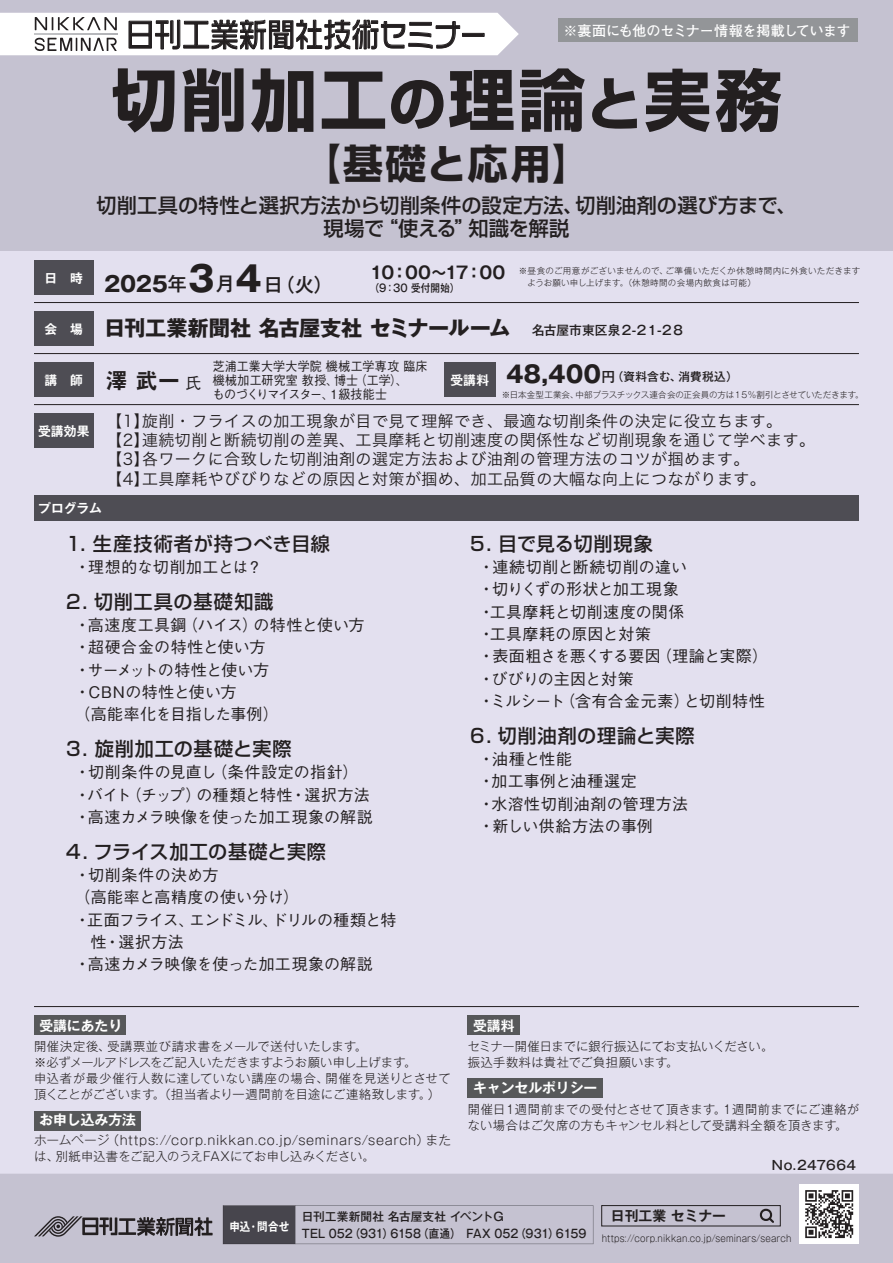
<style>
.page{position:relative;width:893px;height:1263px;background:#e3e0ef}
.page>*{position:absolute;margin:0;border:0;box-sizing:border-box;transform-origin:0 0}
.t1{font:700 66.9px "Shin Go Pro";letter-spacing:.05em;color:#231f20}
.t2{font:700 40.35px "Shin Go Pro";letter-spacing:.045em;color:#231f20}
.t3{font:31.95px "VDL Logo G Regular";letter-spacing:.01em;color:#231f20;scale:.87 1}
.t4{font:22.35px "Midashi Go Pro MB31";color:#231f20}
.t5{font:700 21.3px "Gothic MB101 Pro";letter-spacing:-.02em;color:#231f20}
.t6{font:500 20.25px/23.4px "Shin Go Pro";letter-spacing:.005em;color:#231f20;text-align:center}
.t7{font:500 19.2px "Shin Go Pro";letter-spacing:.035em;color:#231f20}
.t8{font:500 19.2px "Shin Go Pro";letter-spacing:.015em;color:#231f20}
.t9{font:500 19.2px "Gothic MB101 Pro";color:#231f20}
.t10{font:500 19.2px "Shin Go Pro";letter-spacing:-.01em;color:#231f20}
.t11{font:700 16.95px "Gothic MB101 Pro De";letter-spacing:-.04em;color:#231f20}
.t12{font:500 15.9px/22.4px "Gothic BBB Pro";letter-spacing:.015em;color:#231f20}
.t13{font:15.9px/19.2px "Hira Kaku Pro W3";letter-spacing:.03em;color:#231f20}
.t14{font:700 14.1px "Futo Go B101 Pr 6";letter-spacing:-.02em;color:#fff}
.t15{font:700 13.8px "Gothic MB101 Pro De";color:#fff}
.t16{font:700 13.8px "Gothic MB101 Pro De";color:#231f20}
.t17{font:300 12.75px "Gothic MB101 Pro";letter-spacing:.045em;color:#231f20}
.t18{font:500 12.75px/13.8px "Gothic BBB Pro";letter-spacing:.015em;color:#231f20;scale:.94 1}
.t19{font:700 12.75px "Gothic MB101 Pro De";color:#fff}
.t20{font:500 12.75px "Gothic MB101 Pro";letter-spacing:.03em;color:#231f20}
.t21{font:300 12.15px/15.9px "Gothic MB101 Pro";letter-spacing:.015em;color:#231f20}
.t22{font:500 11.7px/17px "Gothic MB101 Pro";letter-spacing:.005em;color:#231f20}
.t23{font:700 11.7px "Gothic MB101 Pro De";color:#fff;scale:.9 1}
.t24{font:500 10.65px "Gothic MB101 Pro";letter-spacing:.025em;color:#231f20;scale:.9 1}
.t25{font:300 9.6px "Gothic MB101 Pro";letter-spacing:.02em;color:#231f20;scale:.9 1}
.t26{font:300 8.55px/11.7px "Gothic MB101 Pro";letter-spacing:.04em;color:#231f20}
.t27{font:300 8.55px "Gothic MB101 Pro";letter-spacing:-.01em;color:#231f20}
.s1{font-size:57.9px}
.s2{font-weight:700;font-size:21.3px}
.s3{font-weight:700;font-size:35.1px}
.s4{font-weight:500;font-size:12.75px}
.s5{font-family:"Gothic BBB Pro";font-weight:500;font-size:15.9px}
.s6{font-weight:700;font-size:23.4px}
.s7{font-size:13.8px}
</style>
<div class="page">
<div style="left:0;top:1174px;width:893px;height:89px;background:#c5c2d1"></div>
<div style="left:34px;top:260px;width:60px;height:34px;background:#4e4d54"></div>
<div style="left:0;top:0;width:893px;height:250px;background:#c5c2d1"></div>
<svg style="left:34px;top:1216px;width:179px;height:21px;background:#807d86"></svg>
<svg style="left:223px;top:1205px;width:370px;height:39px;background:#aaa7b5"></svg>
<svg style="left:0;top:13px;width:519px;height:42px;background:#d9d8d9"></svg>
<div style="left:462px;top:33px;width:22px;height:4px;border:1px solid #231f20"></div>
<hr style="left:34px;top:302px;width:825px;height:1px;background:#231f20">
<div style="left:34px;top:311px;width:60px;height:34px;background:#4e4d54"></div>
<hr style="left:34px;top:353px;width:825px;height:1px;background:#231f20">
<hr style="left:34px;top:1006px;width:825px;height:1px;background:#231f20">
<div style="left:34px;top:362px;width:60px;height:34px;background:#4e4d54"></div>
<div style="left:444px;top:362px;width:51px;height:34px;background:#4e4d54"></div>
<div style="left:34px;top:413px;width:60px;height:34px;background:#4e4d54"></div>
<hr style="left:34px;top:404px;width:825px;height:1px;background:#231f20">
<div style="left:34px;top:495px;width:825px;height:26px;background:#4e4d54"></div>
<div style="left:799px;top:1184px;width:60px;height:60px;background:#fff"></div>
<svg style="left:805px;top:1190px;width:48px;height:48px"></svg>
<div style="left:601px;top:1205px;width:180px;height:21px;border:1px solid #231f20"></div>
<svg style="left:757px;top:1206px;width:19px;height:19px"></svg>
<div style="left:34px;top:1015px;width:92px;height:20px;background:#57585a"></div>
<div style="left:34px;top:1111px;width:107px;height:19px;background:#57585a"></div>
<div style="left:468px;top:1015px;width:52px;height:20px;background:#57585a"></div>
<div style="left:468px;top:1078px;width:135px;height:19px;background:#57585a"></div>
<div style="left:559px;top:18px;width:299px;height:24px;background:#939598"></div>
<h3 class="t3" style="left:126px;top:13px;width:416px">日刊工業新聞社技術セミナー</h3>
<p class="t14" style="left:564px;top:19px;width:288px">※裏面にも他のセミナー情報を掲載しています</p>
<h1 class="t1" style="left:111px;top:47px;width:673px">切削加工<span class="s1">の</span>理論<span class="s1">と</span>実務</h1>
<h2 class="t2" style="left:302px;top:131px;width:291px">【基礎と応用】</h2>
<p class="t6" style="left:97px;top:191px;width:701px">切削工具の特性と選択方法から切削条件の設定方法、切削油剤の選び方まで、現場で“使える”知識を解説</p>
<p class="t9" style="left:104px;top:269px;width:230px"><span class="s2">2025</span>年<span class="s3">３</span>月<span class="s3">４</span>日（火）</p>
<h3 class="t5" style="left:104px;top:311px;width:582px">日刊工業新聞社 名古屋支社 セミナールーム　<span class="s4">名古屋市東区泉２-２１-２８</span></h3>
<p class="t19" style="left:45px;top:267px;width:40px">日　時</p>
<p class="t11" style="left:370px;top:259px;width:137px">10：00～17：00</p>
<p class="t24" style="left:370px;top:279px;width:101px">（9：30 受付開始）</p>
<p class="t26" style="left:527px;top:264px;width:335px;text-indent:-9px">※昼食のご用意がございませんので、ご準備いただくか休憩時間内に外食いただきますようお願い申し上げます。（休憩時間の会場内飲食は可能）</p>
<p class="t19" style="left:45px;top:318px;width:40px">会　場</p>
<p class="t19" style="left:45px;top:369px;width:40px">講　師</p>
<p class="t19" style="left:451px;top:369px;width:40px">受講料</p>
<p class="t19" style="left:38px;top:420px;width:53px">受講効果</p>
<h3 class="t4" style="left:106px;top:362px;width:97px">澤 武一 <span class="s5">氏</span></h3>
<p class="t18" style="left:213px;top:358px;width:230px">芝浦工業大学大学院 機械工学専攻 臨床機械加工研究室 教授、博士（工学）、<br>ものづくりマイスター、１級技能士</p>
<p class="t22" style="left:506px;top:367px;width:233px"><span class="s6">48,400</span><span class="s7">円</span>（資料含む、消費税込）</p>
<p class="t27" style="left:502px;top:388px;width:363px">※日本金型工業会、中部プラスチックス連合会の正会員の方は１５％割引とさせていただきます。</p>
<p class="t13" style="left:106px;top:410px;width:710px">【1】旋削・フライスの加工現象が目で見て理解でき、最適な切削条件の決定に役立ちます。<br>【2】連続切削と断続切削の差異、工具摩耗と切削速度の関係性など切削現象を通じて学べます。【3】各ワークに合致した切削油剤の選定方法および油剤の管理方法のコツが掴めます。<br>【4】工具摩耗やびびりなどの原因と対策が掴め、加工品質の大幅な向上につながります。</p>
<p class="t19" style="left:38px;top:498px;width:65px">プログラム</p>
<p class="t7" style="left:64px;top:527px;width:268px">１．生産技術者が持つべき目線</p>
<p class="t12" style="left:74px;top:554px;width:190px">・理想的な切削加工とは？</p>
<p class="t7" style="left:64px;top:586px;width:211px">２．切削工具の基礎知識</p>
<p class="t12" style="left:74px;top:612px;width:292px">・高速度工具鋼（ハイス）の特性と使い方・超硬合金の特性と使い方<br>・サーメットの特性と使い方<br>・CBNの特性と使い方<br>（高能率化を目指した事例）</p>
<p class="t7" style="left:64px;top:733px;width:229px">３．旋削加工の基礎と実際</p>
<p class="t12" style="left:74px;top:759px;width:300px">・切削条件の見直し（条件設定の指針）・バイト（チップ）の種類と特性・選択方法・高速カメラ映像を使った加工現象の解説</p>
<p class="t8" style="left:64px;top:836px;width:264px">４．フライス加工の基礎と実際</p>
<p class="t12" style="left:74px;top:862px;width:340px">・切削条件の決め方<br>（高能率と高精度の使い分け）<br>・正面フライス、エンドミル、ドリルの種類と特　　性・選択方法<br>・高速カメラ映像を使った加工現象の解説</p>
<p class="t10" style="left:468px;top:527px;width:187px">５．目で見る切削現象</p>
<p class="t12" style="left:478px;top:554px;width:291px">・連続切削と断続切削の違い<br>・切りくずの形状と加工現象<br>・工具摩耗と切削速度の関係<br>・工具摩耗の原因と対策<br>・表面粗さを悪くする要因（理論と実際）・びびりの主因と対策<br>・ミルシート（含有合金元素）と切削特性</p>
<p class="t7" style="left:468px;top:719px;width:228px">６．切削油剤の理論と実際</p>
<p class="t12" style="left:478px;top:746px;width:211px">・油種と性能<br>・加工事例と油種選定<br>・水溶性切削油剤の管理方法・新しい供給方法の事例</p>
<p class="t15" style="left:39px;top:1014px;width:84px">受講にあたり</p>
<p class="t21" style="left:34px;top:1036px;width:418px">開催決定後、受講票並び請求書をメールで送付いたします。<br>※必ずメールアドレスをご記入いただきますようお願い申し上げます。<br>申込者が最少催行人数に達していない講座の場合、開催を見送りとさせて頂くことがございます。（担当者より一週間前を目途にご連絡致します。）</p>
<p class="t15" style="left:39px;top:1108px;width:98px">お申し込み方法</p>
<p class="t17" style="left:34px;top:1130px;width:419px">ホームページ（https://corp.nikkan.co.jp/seminars/search）また</p>
<p class="t21" style="left:34px;top:1147px;width:342px">は、別紙申込書をご記入のうえFAXにてお申し込みください。</p>
<p class="t15" style="left:473px;top:1014px;width:43px">受講料</p>
<p class="t21" style="left:468px;top:1036px;width:307px">セミナー開催日までに銀行振込にてお支払いください。振込手数料は貴社でご負担願います。</p>
<p class="t15" style="left:473px;top:1077px;width:126px">キャンセルポリシー</p>
<p class="t21" style="left:468px;top:1099px;width:393px">開催日１週間前までの受付とさせて頂きます。１週間前までにご連絡がない場合はご欠席の方もキャンセル料として受講料全額を頂きます。</p>
<p class="t20" style="left:772px;top:1154px;width:86px">No.247664</p>
<p class="t23" style="left:229px;top:1216px;width:68px">申込・問合せ</p>
<p class="t22" style="left:302px;top:1207px;width:286px">日刊工業新聞社 名古屋支社 イベントＧ<br>TEL 052（931）6158（直通）　FAX 052（931）6159</p>
<p class="t16" style="left:611px;top:1204px;width:117px">日刊工業 セミナー</p>
<p class="t25" style="left:602px;top:1230px;width:212px">https://corp.nikkan.co.jp/seminars/search</p>
</div>
